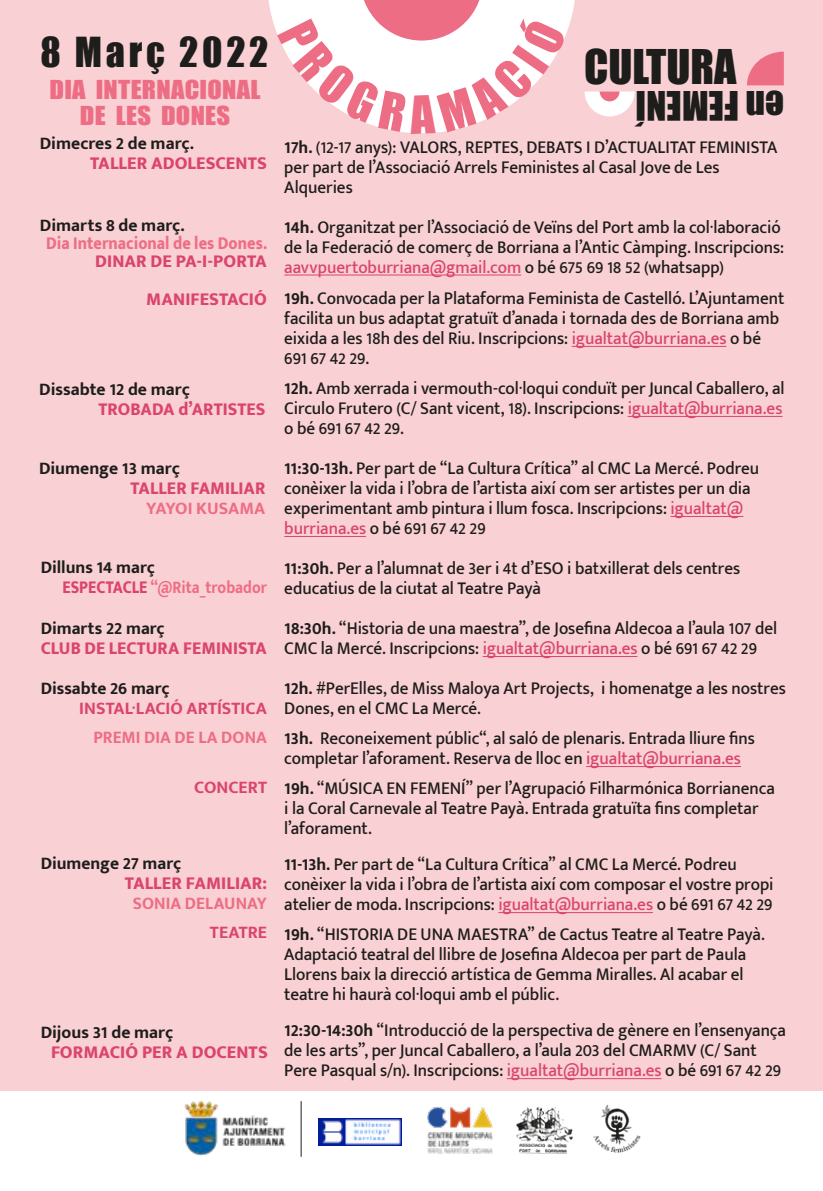
<style>
.page{position:relative;width:823px;height:1191px;background:#fff}
.page>*{position:absolute;margin:0;border:0;box-sizing:border-box;transform-origin:0 0}
.t1{font:44px "Impact";color:#1d1d1b}
.t2{font:38px "Impact";letter-spacing:.1em;color:#1d1d1b}
.t3{font:37.2px "Impact";color:#1d1d1b}
.t4{font:24px/26px "Impact";letter-spacing:.01em;color:#ed6d85;text-align:center;scale:1.1 1}
.t5{font:500 18px/20px "Mukta Mahee";color:#1d1d1b;scale:.95 1}
.t6{font:800 18px "Mukta Mahee";color:#da446e}
.t7{font:700 18px "Mukta Mahee";color:#1d1d1b}
.t8{font:700 18px/20px "Mukta Mahee";color:#ed6d85;scale:.87 1}
.t9{font:700 18px "Mukta Mahee";letter-spacing:.005em;color:#da446e}
.t10{font:700 18px "Mukta Mahee";color:#ed6d85;scale:.95 1}
.t11{font:800 18px "Mukta Mahee";color:#ed6d85;scale:.9 1}
.t12{font:700 18px "Mukta Mahee";color:#ed6d85}
.s1{color:#1d1d1b}
.s2{font-weight:800;color:#da446e}
.s3{font-weight:700}
.s4{color:#da446e}
</style>
<div class="page">
<div style="left:0;top:0;width:822px;height:1090px;background:#f9d0d3"></div>
<hr style="left:284px;top:275px;width:237px;height:1px;background:#da446e">
<hr style="left:571px;top:346px;width:155px;height:1px;background:#da446e">
<hr style="left:627px;top:416px;width:155px;height:1px;background:#da446e">
<hr style="left:670px;top:516px;width:73px;height:1px;background:#da446e">
<hr style="left:284px;top:536px;width:82px;height:1px;background:#da446e">
<hr style="left:482px;top:656px;width:155px;height:1px;background:#da446e">
<hr style="left:586px;top:766px;width:154px;height:1px;background:#da446e">
<hr style="left:498px;top:912px;width:154px;height:1px;background:#da446e">
<hr style="left:506px;top:1078px;width:155px;height:1px;background:#da446e">
<svg style="left:747px;top:52px;width:36px;height:33px"></svg>
<svg style="left:584px;top:91px;width:50px;height:25px"></svg>
<svg style="left:268px;top:0;width:307px;height:34px"></svg>
<img style="left:184px;top:1100px;width:102px;height:55px">
<img style="left:318px;top:1118px;width:83px;height:27px">
<hr style="left:300px;top:1101px;width:1px;height:55px;background:#1d1d1b">
<img style="left:427px;top:1107px;width:65px;height:46px">
<img style="left:593px;top:1104px;width:48px;height:49px">
<img style="left:516px;top:1107px;width:57px;height:46px">
<svg style="left:277px;top:0;width:289px;height:134px"></svg>
<h2 class="t2" style="left:40px;top:23px;width:229px">8 Març 2022</h2>
<h3 class="t4" style="left:49px;top:76px;width:193px">DIA INTERNACIONAL<br>DE LES DONES</h3>
<p class="t7" style="left:40px;top:132px;width:156px">Dimecres 2 de març.</p>
<p class="t6" style="left:90px;top:152px;width:178px">TALLER ADOLESCENTS</p>
<p class="t7" style="left:40px;top:214px;width:146px">Dimarts 8 de març.</p>
<p class="t11" style="left:46px;top:232px;width:246px">Dia Internacional de les Dones.</p>
<p class="t6" style="left:95px;top:250px;width:173px">DINAR DE PA-I-PORTA</p>
<p class="t6" style="left:146px;top:288px;width:122px">MANIFESTACIÓ</p>
<p class="t7" style="left:39px;top:378px;width:152px">Dissabte 12 de març</p>
<p class="t6" style="left:98px;top:398px;width:168px">TROBADA d’ARTISTES</p>
<p class="t7" style="left:39px;top:458px;width:142px">Diumenge 13 març</p>
<p class="t6" style="left:130px;top:478px;width:136px">TALLER FAMILIAR</p>
<p class="t12" style="left:146px;top:498px;width:121px">YAYOI KUSAMA</p>
<p class="t8" style="left:62px;top:557px;width:236px;text-indent:-22px"><span class="s1">Dilluns 14 març<br></span><span class="s2">ESPECTACLE</span> “@Rita_trobador</p>
<p class="t7" style="left:41px;top:617px;width:125px">Dimarts 22 març</p>
<p class="t6" style="left:41px;top:637px;width:228px">CLUB DE LECTURA FEMINISTA</p>
<p class="t7" style="left:41px;top:677px;width:130px">Dissabte 26 març</p>
<p class="t9" style="left:79px;top:697px;width:189px">INSTAL·LACIÓ ARTÍSTICA</p>
<p class="t10" style="left:93px;top:726px;width:184px">PREMI DIA DE LA DONA</p>
<p class="t9" style="left:194px;top:776px;width:74px">CONCERT</p>
<p class="t7" style="left:41px;top:852px;width:142px">Diumenge 27 març</p>
<p class="t6" style="left:125px;top:872px;width:144px">TALLER FAMILIAR:</p>
<p class="t10" style="left:133px;top:892px;width:142px">SONIA DELAUNAY</p>
<p class="t9" style="left:210px;top:921px;width:58px">TEATRE</p>
<p class="t7" style="left:41px;top:1021px;width:134px">Dijous 31 de març</p>
<p class="t6" style="left:51px;top:1041px;width:218px">FORMACIÓ PER A DOCENTS</p>
<h1 class="t1" style="left:583px;top:33px;width:154px">CULTURA</h1>
<h3 class="t3" style="left:783px;top:134px;width:150px;rotate:-180deg">en FEMENÍ</h3>
<p class="t5" style="left:284px;top:136px;width:520px"><span class="s3">17h.</span> (12-17 anys): VALORS, REPTES, DEBATS I D’ACTUALITAT FEMINISTA per part de l’Associació Arrels Feministes al Casal Jove de Les<br>Alqueries</p>
<p class="t5" style="left:284px;top:216px;width:527px"><span class="s3">14h.</span> Organitzat per l’Associació de Veïns del Port amb la col·laboració de la Federació de comerç de Borriana a l’Antic Càmping. Inscripcions: <span class="s4">aavvpuertoburriana@gmail.com</span> o bé 675 69 18 52 (whatsapp)</p>
<p class="t5" style="left:284px;top:288px;width:527px"><span class="s3">19h.</span> Convocada per la Plataforma Feminista de Castelló. L’Ajuntament facilita un bus adaptat gratuït d’anada i tornada des de Borriana amb eixida a les 18h des del Riu. Inscripcions: <span class="s4">igualtat@burriana.es</span> o bé 691 67 42 29.</p>
<p class="t5" style="left:284px;top:378px;width:528px;text-align:justify"><span class="s3">12h.</span> Amb xerrada i vermouth-col·loqui conduït per Juncal Caballero, al Circulo Frutero (C/ Sant vicent, 18). Inscripcions: <span class="s4">igualtat@burriana.es </span>o bé 691 67 42 29.</p>
<p class="t5" style="left:284px;top:458px;width:501px"><span class="s3">11:30-13h.</span> Per part de “La Cultura Crítica” al CMC La Mercé. Podreu conèixer la vida i l’obra de l’artista així com ser artistes per un dia experimentant amb pintura i llum fosca. Inscripcions: <span class="s4">igualtat@ burriana.es</span> o bé 691 67 42 29</p>
<p class="t5" style="left:284px;top:558px;width:481px"><span class="s3">11:30h.</span> Per a l’alumnat de 3er i 4t d’ESO i batxillerat dels centres educatius de la ciutat al Teatre Payà</p>
<p class="t5" style="left:284px;top:618px;width:520px"><span class="s3">18:30h.</span> “Historia de una maestra”, de Josefina Aldecoa a l’aula 107 del<br>CMC la Mercé. Inscripcions: <span class="s4">igualtat@burriana.es</span> o bé 691 67 42 29</p>
<p class="t5" style="left:284px;top:678px;width:529px"><span class="s3">12h.</span> #PerElles, de Miss Maloya Art Projects, i homenatge a les nostres<br>Dones, en el CMC La Mercé.</p>
<p class="t5" style="left:284px;top:728px;width:496px"><span class="s3">13h.</span> Reconeixement públic“, al saló de plenaris. Entrada lliure fins completar l’aforament. Reserva de lloc en <span class="s4">igualtat@burriana.es</span></p>
<p class="t5" style="left:284px;top:778px;width:517px"><span class="s3">19h.</span> “MÚSICA EN FEMENÍ” per l’Agrupació Filharmónica Borrianenca i la Coral Carnevale al Teatre Payà. Entrada gratuïta fins completar l’aforament.</p>
<p class="t5" style="left:284px;top:854px;width:516px"><span class="s3">11-13h.</span> Per part de “La Cultura Crítica” al CMC La Mercé. Podreu conèixer la vida i l’obra de l’artista així com composar el vostre propi atelier de moda. Inscripcions: <span class="s4">igualtat@burriana.es</span> o bé 691 67 42 29</p>
<p class="t5" style="left:284px;top:924px;width:507px"><span class="s3">19h.</span> “HISTORIA DE UNA MAESTRA” de Cactus Teatre al Teatre Payà.<br>Adaptació teatral del llibre de Josefina Aldecoa per part de Paula Llorens baix la direcció artística de Gemma Miralles. Al acabar el teatre hi haurà col·loqui amb el públic.</p>
<p class="t5" style="left:284px;top:1020px;width:529px"><span class="s3">12:30-14:30h</span> “Introducció de la perspectiva de gènere en l’ensenyança de les arts”, per Juncal Caballero, a l’aula 203 del CMARMV (C/ Sant<br>Pere Pasqual s/n). Inscripcions: <span class="s4">igualtat@burriana.es</span> o bé 691 67 42 29</p>
</div>
